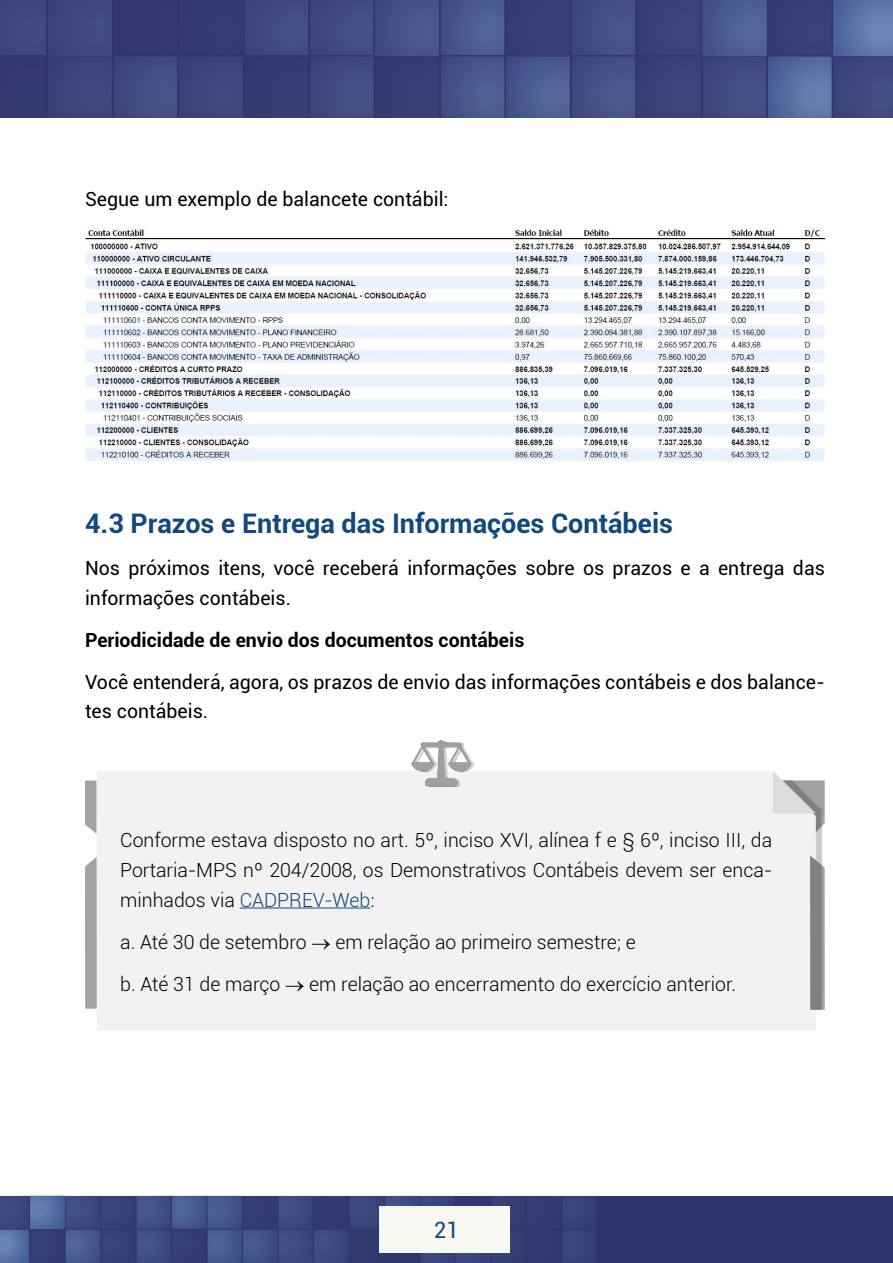
<style>
.page{position:relative;width:893px;height:1263px;background:#fff}
.page>*{position:absolute;margin:0;border:0;box-sizing:border-box;transform-origin:0 0}
.t1{font:700 27px "Roboto";color:#12487d}
.t2{font:22.5px "Roboto";color:#12487d}
.t3{font:300 19.5px/30px "Roboto";color:#000;text-align:justify}
.t4{font:19.5px/29.2px "Roboto";color:#000}
.t5{font:700 19.5px "Roboto";color:#000}
.s1{color:#12487d}
</style>
<div class="page">
<svg style="left:0;top:0;width:893px;height:117px;background:#404a80"></svg>
<div style="left:0;top:1196px;width:893px;height:67px;background:#2d346b"></div>
<svg style="left:0;top:1196px;width:596px;height:67px"></svg>
<div style="left:379px;top:1206px;width:131px;height:47px;background:#f9f7f1"></div>
<img style="left:85px;top:228px;width:740px;height:233px">
<svg style="left:85px;top:780px;width:12px;height:54px"></svg>
<div style="left:811px;top:826px;width:11px;height:42px;background:#cbcbcb"></div>
<div style="left:97px;top:771px;width:719px;height:259px;background:#f2f2f2"></div>
<svg style="left:85px;top:857px;width:12px;height:151px;background:#a6a7a6"></svg>
<svg style="left:810px;top:855px;width:15px;height:155px;background:#8e8e8e"></svg>
<svg style="left:773px;top:771px;width:52px;height:61px"></svg>
<img style="left:412px;top:740px;width:61px;height:46px">
<hr style="left:240px;top:907px;width:130px;height:1px;background:#12487d">
<p class="t4" style="left:85px;top:184px;width:365px">Segue um exemplo de balancete contábil:</p>
<h1 class="t1" style="left:85px;top:505px;width:590px">4.3 Prazos e Entrega das Informações Contábeis</h1>
<p class="t4" style="left:85px;top:553px;width:741px">Nos próximos itens, você receberá informações sobre os prazos e a entrega das informações contábeis.</p>
<p class="t5" style="left:85px;top:626px;width:441px">Periodicidade de envio dos documentos contábeis</p>
<p class="t4" style="left:85px;top:666px;width:741px">Você entenderá, agora, os prazos de envio das informações contábeis e dos balance&shy;tes contábeis.</p>
<p class="t3" style="left:120px;top:824px;width:653px">Conforme estava disposto no art. 5º, inciso XVI, alínea f e § 6º, inciso III, da Portaria-MPS nº 204/2008, os Demonstrativos Contábeis devem ser enca&shy;minhados via <span class="s1">CADPREV-Web</span>:</p>
<p class="t3" style="left:120px;top:920px;width:617px;line-height:42px">a. Até 30 de setembro → em relação ao primeiro semestre; e<br>b. Até 31 de março → em relação ao encerramento do exercício anterior.</p>
<p class="t2" style="left:434px;top:1214px;width:27px">21</p>
</div>
